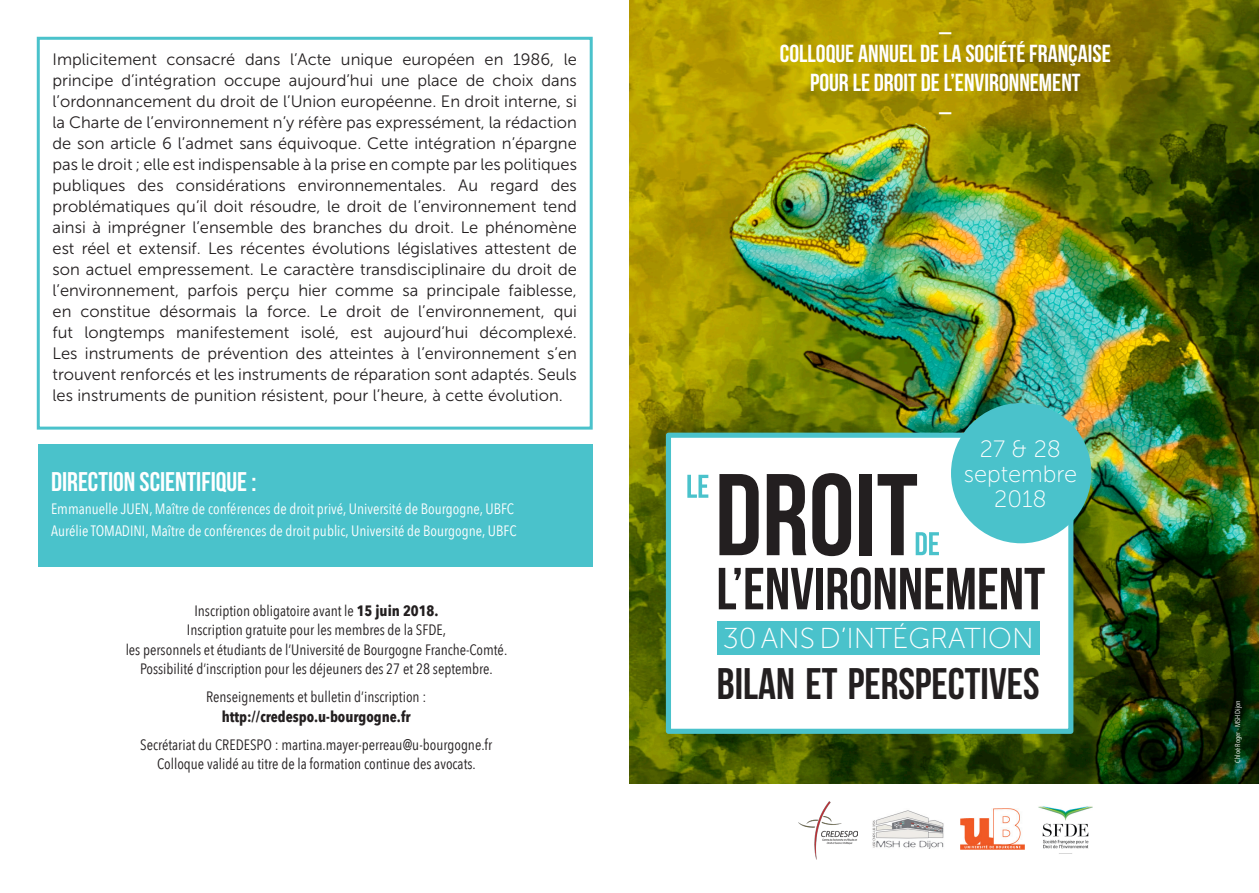
<style>
.page{position:relative;width:1259px;height:893px;background:#fff}
.page>*{position:absolute;margin:0;border:0;box-sizing:border-box;transform-origin:0 0}
.t1{font:44.1px "Bebas Neue";color:#231f20}
.t2{font:28.8px "Museo Sans 100";color:#fff}
.t3{font:27px "Bebas Neue";color:#fff}
.t4{font:24.6px "Bebas Neue";color:#fff}
.t5{font:23.55px "Museo Sans 100";color:#fff}
.t6{font:16.5px/21px "Museo Sans 300";color:#231f20;text-align:justify}
.t7{font:15px "Avenir Next Condensed";color:#231f20}
.t8{font:15px "Avenir Next Condensed";color:#fff}
.t9{font:700 15px "Avenir Next Condensed";color:#231f20}
.t10{font:7.2px "Avenir Next Condensed";color:#fff}
.s1{font-weight:700}
</style>
<div class="page">
<img style="left:629px;top:0;width:630px;height:784px">
<img style="left:960px;top:809px;width:64px;height:40px">
<img style="left:872px;top:810px;width:72px;height:39px">
<img style="left:1038px;top:806px;width:55px;height:48px">
<img style="left:798px;top:801px;width:59px;height:58px">
<div style="left:666px;top:433px;width:407px;height:301px;background:#fff;border:5px solid #4ac2cb"></div>
<svg style="left:687px;top:475px;width:21px;height:23px"></svg>
<svg style="left:719px;top:474px;width:39px;height:81px"></svg>
<svg style="left:767px;top:474px;width:39px;height:81px"></svg>
<svg style="left:812px;top:473px;width:39px;height:83px"></svg>
<div style="left:859px;top:474px;width:13px;height:81px;background:#231f20"></div>
<svg style="left:877px;top:474px;width:62px;height:81px"></svg>
<svg style="left:719px;top:568px;width:94px;height:41px"></svg>
<div style="left:816px;top:568px;width:7px;height:41px;background:#231f20"></div>
<svg style="left:827px;top:567px;width:217px;height:43px"></svg>
<div style="left:717px;top:621px;width:322px;height:33px;background:#4ac2cb"></div>
<div style="left:951px;top:403px;width:140px;height:140px;background:#4ac2cb;border-radius:50%"></div>
<div style="left:37px;top:37px;width:556px;height:393px;border:3px solid #4ac2cb"></div>
<div style="left:38px;top:444px;width:555px;height:122px;background:#4ac2cb"></div>
<p class="t6" style="left:53px;top:49px;width:526px">Implicitement consacré dans l’Acte unique européen en 1986, le principe d’intégration occupe aujourd’hui une place de choix dans l’ordonnancement du droit de l’Union européenne. En droit interne, si la Charte de l’environnement n’y réfère pas expressément, la rédaction de son article 6 l’admet sans équivoque. Cette intégration n’épargne pas le droit ; elle est indispensable à la prise en compte par les politiques publiques des considérations environnementales. Au regard des problématiques qu’il doit résoudre, le droit de l’environnement tend ainsi à imprégner l’ensemble des branches du droit. Le phénomène est réel et extensif. Les récentes évolutions législatives attestent de son actuel empressement. Le caractère transdisciplinaire du droit de l’environnement, parfois perçu hier comme sa principale faiblesse, en constitue désormais la force. Le droit de l’environnement, qui fut longtemps manifestement isolé, est aujourd’hui décomplexé.<br>Les instruments de prévention des atteintes à l’environnement s’en trouvent renforcés et les instruments de réparation sont adaptés. Seuls les instruments de punition résistent, pour l’heure, à cette évolution.</p>
<p class="t3" style="left:51px;top:467px;width:207px">DIRECTION SCIENTIFIQUE :</p>
<p class="t8" style="left:51px;top:496px;width:464px">Emmanuelle JUEN, Maître de conférences de droit privé, Université de Bourgogne, UBFC</p>
<p class="t8" style="left:51px;top:518px;width:467px">Aurélie TOMADINI, Maître de conférences de droit public, Université de Bourgogne, UBFC</p>
<p class="t7" style="left:194px;top:598px;width:246px">Inscription obligatoire avant le <span class="s1">15 juin 2018.</span></p>
<p class="t7" style="left:187px;top:617px;width:260px">Inscription gratuite pour les membres de la SFDE,</p>
<p class="t7" style="left:126px;top:637px;width:383px">les personnels et étudiants de l’Université de Bourgogne Franche-Comté.</p>
<p class="t7" style="left:140px;top:656px;width:354px">Possibilité d’inscription pour les déjeuners des 27 et 28 septembre.</p>
<p class="t7" style="left:206px;top:684px;width:222px">Renseignements et bulletin d’inscription :</p>
<p class="t9" style="left:222px;top:707px;width:190px">http://credespo.u-bourgogne.fr</p>
<p class="t7" style="left:140px;top:732px;width:354px">Secrétariat du CREDESPO : martina.mayer-perreau@u-bourgogne.fr</p>
<p class="t7" style="left:157px;top:751px;width:320px">Colloque validé au titre de la formation continue des avocats.</p>
<p class="t4" style="left:939px;top:10px;width:14px">_</p>
<p class="t4" style="left:780px;top:40px;width:332px">COLLOQUE ANNUEL DE LA SOCIÉTÉ FRANÇAISE</p>
<p class="t4" style="left:810px;top:69px;width:272px">POUR LE DROIT DE L’ENVIRONNEMENT</p>
<p class="t4" style="left:939px;top:90px;width:14px">_</p>
<p class="t5" style="left:980px;top:437px;width:83px">27 &amp; 28</p>
<p class="t5" style="left:963px;top:461px;width:115px">septembre</p>
<p class="t5" style="left:994px;top:486px;width:54px">2018</p>
<p class="t2" style="left:723px;top:623px;width:312px">30 ANS D’INTÉGRATION</p>
<p class="t1" style="left:717px;top:660px;width:324px">BILAN ET PERSPECTIVES</p>
<p class="t10" style="left:1231px;top:762px;width:64px;rotate:-90deg">Chloé Roger - MSH Dijon</p>
</div>
